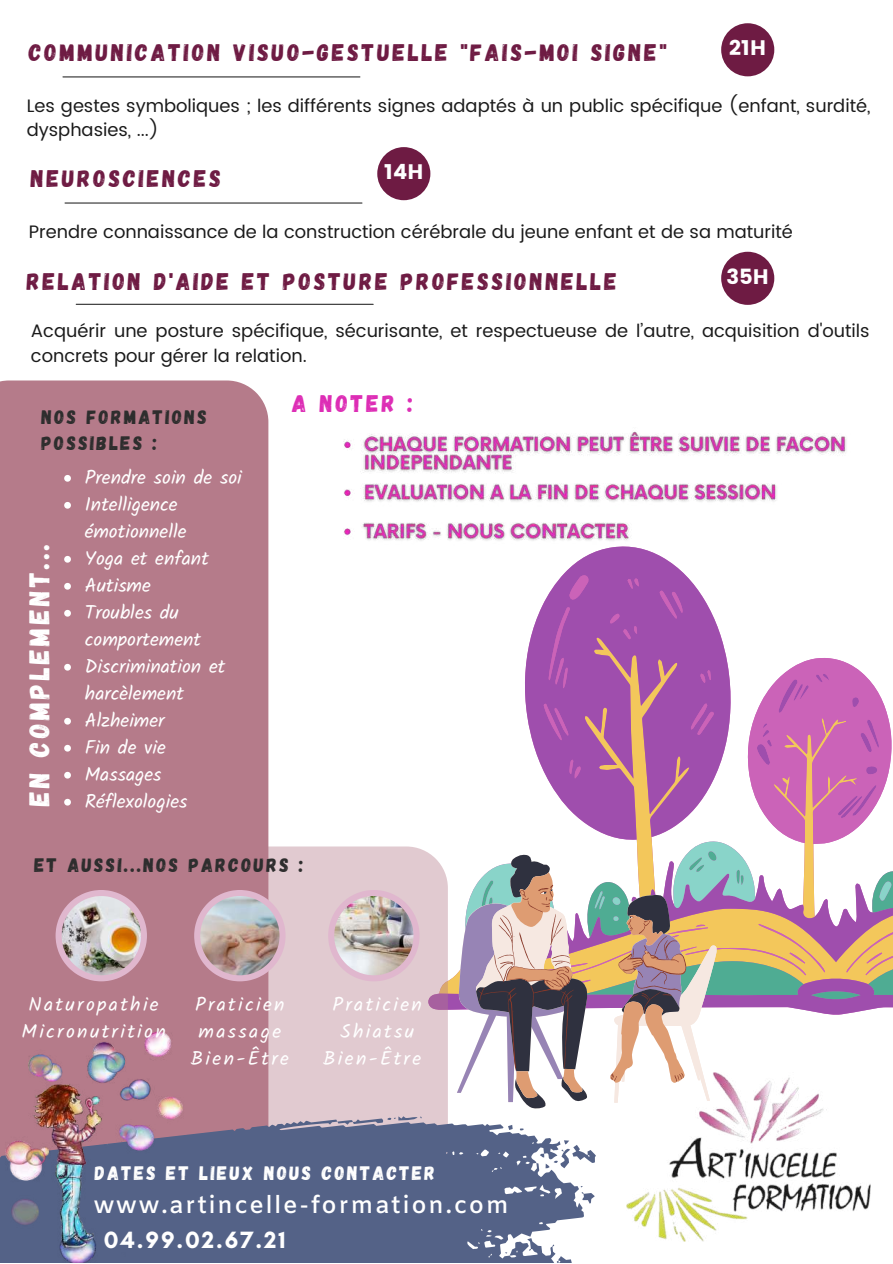
<style>
.page{position:relative;width:893px;height:1264px;background:#fff}
.page>*{position:absolute;margin:0;border:0;box-sizing:border-box;transform-origin:0 0}
.t1{font:28.5px "Gagalin";letter-spacing:.11em;color:#fff}
.t2{font:24px "Gagalin";letter-spacing:.12em;color:#6e1b43}
.t3{font:600 24px "Amiko";letter-spacing:.08em;color:#fff}
.t4{font:700 24px "Glacial Indifference";letter-spacing:.08em;color:#fff}
.t5{font:24px "Gagalin";letter-spacing:.12em;color:#dd2db5}
.t6{font:21px "Poppins";color:#fff}
.t7{font:19.5px/27px "Kalam";color:#fff}
.t8{font:19.5px/27px "Kalam";letter-spacing:.12em;color:#fff;text-align:center}
.t9{font:19.5px/27px "Gagalin";letter-spacing:.12em;color:#2d2d2d}
.t10{font:19.5px "Gagalin";letter-spacing:.12em;color:#fff}
.t11{font:18px/24.8px "Poppins";color:#1b1b1b}
</style>
<div class="page">
<svg style="left:448px;top:974px;width:444px;height:40px;fill:#9f4ead"></svg>
<svg style="left:525px;top:548px;width:367px;height:256px"></svg>
<svg style="left:716px;top:961px;width:176px;height:39px;background:#949b8a"></svg>
<svg style="left:564px;top:804px;width:328px;height:157px"></svg>
<div style="left:0;top:380px;width:268px;height:466px;background:#b57b8a"></div>
<svg style="left:0;top:846px;width:448px;height:244px;background:#c99faa"></svg>
<svg style="left:188px;top:1090px;width:396px;height:172px;background:#767c99"></svg>
<svg style="left:508px;top:1124px;width:4px;height:6px"></svg>
<svg style="left:337px;top:1114px;width:85px;height:11px"></svg>
<svg style="left:539px;top:1139px;width:57px;height:29px"></svg>
<svg style="left:580px;top:1185px;width:15px;height:19px"></svg>
<img style="left:0;top:1026px;width:188px;height:236px">
<hr style="left:76px;top:304px;width:297px;height:1px;background:#2d2d2d">
<svg style="left:328px;top:890px;width:91px;height:91px;background:#e0c2cf"></svg>
<img style="left:334px;top:896px;width:79px;height:79px">
<svg style="left:194px;top:890px;width:91px;height:91px;background:#cea3b3"></svg>
<img style="left:200px;top:896px;width:79px;height:79px">
<svg style="left:56px;top:890px;width:91px;height:91px;background:#c491a3"></svg>
<img style="left:62px;top:896px;width:79px;height:79px">
<svg style="left:457px;top:854px;width:259px;height:255px;fill:#89d4c9"></svg>
<svg style="left:457px;top:900px;width:19px;height:202px"></svg>
<svg style="left:686px;top:889px;width:30px;height:183px"></svg>
<svg style="left:476px;top:854px;width:203px;height:255px"></svg>
<svg style="left:478px;top:872px;width:208px;height:226px"></svg>
<svg style="left:64px;top:475px;width:7px;height:6px"></svg>
<svg style="left:64px;top:502px;width:7px;height:6px"></svg>
<svg style="left:64px;top:556px;width:7px;height:6px"></svg>
<svg style="left:64px;top:583px;width:7px;height:6px"></svg>
<svg style="left:64px;top:610px;width:7px;height:6px"></svg>
<svg style="left:64px;top:664px;width:7px;height:6px"></svg>
<svg style="left:64px;top:718px;width:7px;height:6px"></svg>
<svg style="left:64px;top:744px;width:7px;height:7px"></svg>
<svg style="left:64px;top:771px;width:7px;height:7px"></svg>
<svg style="left:64px;top:798px;width:7px;height:7px"></svg>
<div style="left:721px;top:252px;width:53px;height:53px;background:#6e1b43;border-radius:50%"></div>
<div style="left:377px;top:147px;width:53px;height:53px;background:#6e1b43;border-radius:50%"></div>
<hr style="left:65px;top:202px;width:297px;height:2px;background:#2d2d2d">
<div style="left:721px;top:23px;width:53px;height:53px;background:#6e1b43;border-radius:50%"></div>
<hr style="left:63px;top:76px;width:297px;height:1px;background:#2d2d2d">
<img style="left:626px;top:1072px;width:244px;height:169px">
<img style="left:343px;top:431px;width:503px;height:42px">
<img style="left:344px;top:483px;width:433px;height:19px">
<img style="left:344px;top:522px;width:295px;height:27px">
<h2 class="t2" style="left:29px;top:37px;width:639px">COMMUNICATION VISUO-GESTUELLE "FAIS-MOI SIGNE"</h2>
<p class="t6" style="left:729px;top:36px;width:38px">21H</p>
<p class="t11" style="left:27px;top:93px;width:845px">Les gestes symboliques ; les différents signes adaptés à un public spécifique (enfant, surdité, dysphasies, ...)</p>
<h2 class="t2" style="left:31px;top:163px;width:191px">NEUROSCIENCES</h2>
<p class="t6" style="left:384px;top:159px;width:41px">14H</p>
<p class="t11" style="left:29px;top:219px;width:765px">Prendre connaissance de la construction cérébrale du jeune enfant et de sa maturité</p>
<h2 class="t2" style="left:27px;top:266px;width:591px">RELATION D'AIDE ET POSTURE PROFESSIONNELLE</h2>
<p class="t6" style="left:726px;top:264px;width:44px">35H</p>
<p class="t11" style="left:31px;top:318px;width:840px">Acquérir une posture spécifique, sécurisante, et respectueuse de l’autre, acquisition d'outils concrets pour gérer la relation.</p>
<p class="t9" style="left:42px;top:402px;width:167px">NOS FORMATIONS<br>POSSIBLES :</p>
<h1 class="t1" style="left:21px;top:806px;width:264px;rotate:-90deg">EN COMPLEMENT...</h1>
<p class="t7" style="left:85px;top:463px;width:158px">Prendre soin de soi<br>Intelligence émotionnelle<br>Yoga et enfant<br>Autisme<br>Troubles du comportement<br>Discrimination et harcèlement<br>Alzheimer<br>Fin de vie<br>Massages<br>Réflexologies</p>
<h2 class="t5" style="left:292px;top:388px;width:122px">A NOTER :</h2>
<p class="t9" style="left:35px;top:851px;width:270px">ET AUSSI...NOS PARCOURS :</p>
<p class="t8" style="left:22px;top:990px;width:146px">Naturopathie<br>Micronutrition</p>
<p class="t8" style="left:191px;top:990px;width:99px">Praticien massage<br>Bien-Être</p>
<p class="t8" style="left:323px;top:990px;width:100px">Praticien<br>Shiatsu<br>Bien-Être</p>
<p class="t10" style="left:95px;top:1160px;width:342px">DATES ET LIEUX NOUS CONTACTER</p>
<h2 class="t3" style="left:94px;top:1190px;width:416px">www.artincelle-formation.com</h2>
<h2 class="t4" style="left:104px;top:1225px;width:183px">04.99.02.67.21</h2>
</div>
